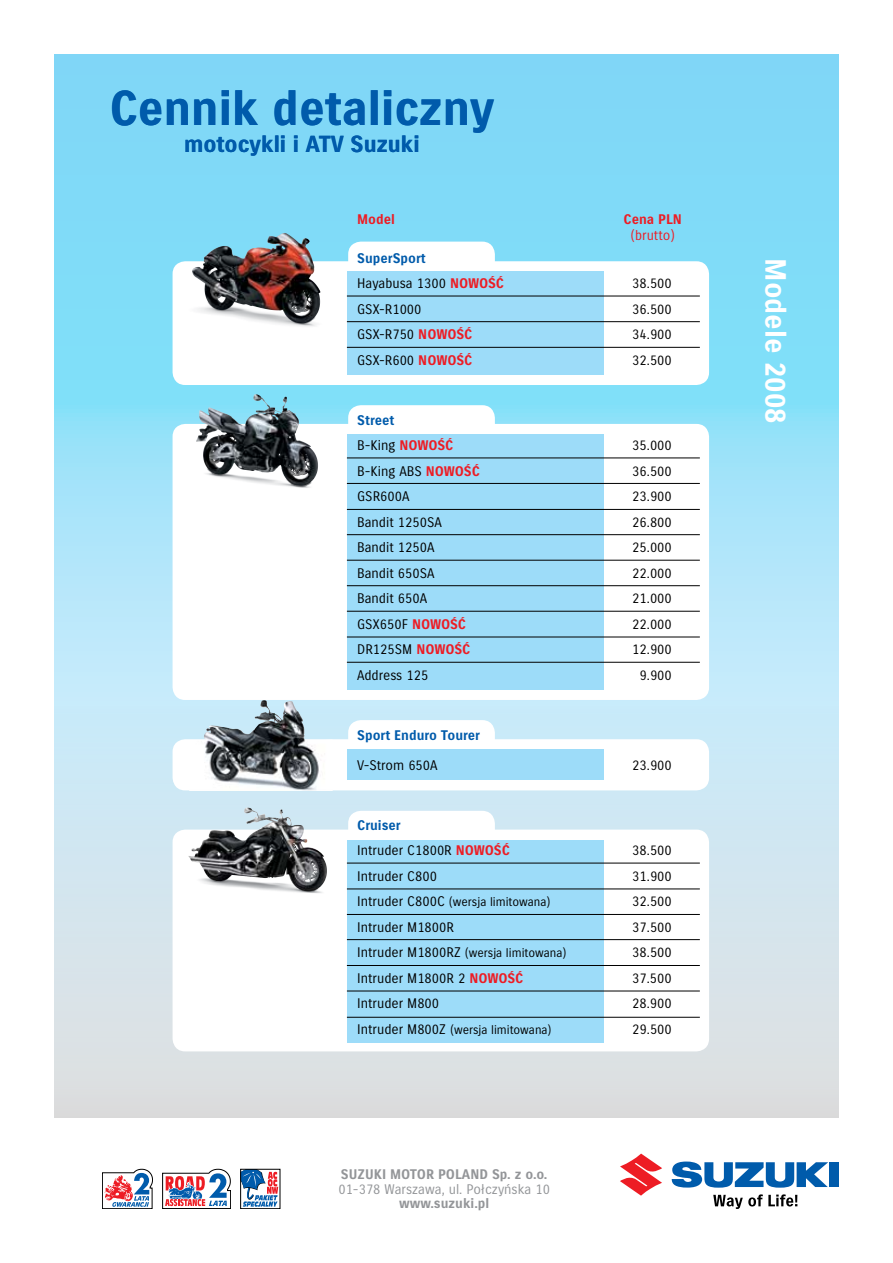
<style>
.page{position:relative;width:893px;height:1263px;background:#fff}
.page>*{position:absolute;margin:0;border:0;box-sizing:border-box;transform-origin:0 0}
.t1{font:700 47.25px "Suzuki CE";color:#005bab}
.t2{font:700 28.5px "Suzuki CE";color:#fff}
.t3{font:700 22.5px "Suzuki CE";color:#005bab}
.t4{font:13.5px/25.5px "Suzuki CE";color:#000}
.t5{font:700 13.5px "Suzuki CE";color:#939598}
.t6{font:700 13.5px/25.5px "Suzuki CE";color:#005bab}
.t7{font:13.5px "Suzuki CE";color:#939598}
.t8{font:700 13.5px "Suzuki CE";color:#ed1c24}
.t9{font:13.5px "Suzuki CE";color:#ed1c24}
.t10{font:12px "Suzuki CE";color:#000}
.s1{font-weight:700;color:#005bab}
.s2{font-weight:700;color:#ed1c24}
.s3{font-weight:400;color:#000}
.s4{color:#ed1c24}
.s5{font-size:13.5px}
</style>
<div class="page">
<svg style="left:54px;top:54px;width:785px;height:653px;background:#8ddcf6"></svg>
<div style="left:54px;top:707px;width:785px;height:410px;background:linear-gradient(to bottom,#c8eaf9,#dfdfe0)"></div>
<div style="left:173px;top:261px;width:536px;height:124px;background:#fff;border-radius:13px"></div>
<div style="left:173px;top:424px;width:536px;height:276px;background:#fff;border-radius:13px"></div>
<svg style="left:173px;top:739px;width:536px;height:51px"></svg>
<div style="left:173px;top:829px;width:536px;height:222px;background:#fff;border-radius:13px"></div>
<div style="left:348px;top:242px;width:147px;height:45px;background:#fff;border-radius:13px"></div>
<div style="left:348px;top:405px;width:147px;height:62px;background:#fff;border-radius:13px"></div>
<div style="left:348px;top:720px;width:147px;height:60px;background:#fff;border-radius:13px"></div>
<div style="left:348px;top:811px;width:147px;height:60px;background:#fff;border-radius:13px"></div>
<div style="left:347px;top:271px;width:257px;height:104px;background:#9ddcf9"></div>
<div style="left:347px;top:434px;width:257px;height:255px;background:#9ddcf9"></div>
<div style="left:347px;top:749px;width:257px;height:31px;background:#9ddcf9"></div>
<div style="left:347px;top:840px;width:257px;height:203px;background:#9ddcf9"></div>
<svg style="left:162px;top:1169px;width:69px;height:40px"></svg>
<svg style="left:102px;top:1169px;width:51px;height:40px"></svg>
<svg style="left:242px;top:1171px;width:36px;height:36px"></svg>
<div style="left:240px;top:1169px;width:40px;height:40px;border:1px solid #000"></div>
<img style="left:260px;top:700px;width:45px;height:41px">
<hr style="left:347px;top:296px;width:353px;height:1px;background:#000">
<hr style="left:347px;top:321px;width:353px;height:1px;background:#000">
<hr style="left:347px;top:347px;width:353px;height:1px;background:#000">
<hr style="left:347px;top:458px;width:353px;height:1px;background:#000">
<hr style="left:347px;top:483px;width:353px;height:1px;background:#000">
<hr style="left:347px;top:509px;width:353px;height:1px;background:#000">
<hr style="left:347px;top:534px;width:353px;height:1px;background:#000">
<hr style="left:347px;top:560px;width:353px;height:1px;background:#000">
<hr style="left:347px;top:585px;width:353px;height:1px;background:#000">
<hr style="left:347px;top:611px;width:353px;height:1px;background:#000">
<hr style="left:347px;top:637px;width:353px;height:1px;background:#000">
<hr style="left:347px;top:863px;width:353px;height:1px;background:#000">
<hr style="left:347px;top:888px;width:353px;height:1px;background:#000">
<hr style="left:347px;top:914px;width:353px;height:1px;background:#000">
<hr style="left:347px;top:939px;width:353px;height:1px;background:#000">
<svg style="left:620px;top:1153px;width:42px;height:43px"></svg>
<div style="left:830px;top:1162px;width:9px;height:25px;background:#005bab"></div>
<svg style="left:672px;top:1161px;width:156px;height:27px"></svg>
<svg style="left:713px;top:1194px;width:84px;height:15px"></svg>
<hr style="left:347px;top:965px;width:353px;height:1px;background:#000">
<hr style="left:347px;top:991px;width:353px;height:1px;background:#000">
<img style="left:275px;top:291px;width:46px;height:35px">
<img style="left:192px;top:267px;width:128px;height:56px">
<img style="left:196px;top:426px;width:122px;height:62px">
<img style="left:270px;top:397px;width:41px;height:71px">
<img style="left:202px;top:834px;width:125px;height:59px">
<img style="left:188px;top:816px;width:85px;height:65px">
<hr style="left:347px;top:662px;width:353px;height:1px;background:#000">
<hr style="left:347px;top:1017px;width:353px;height:1px;background:#000">
<h1 class="t1" style="left:109px;top:81px;width:386px">Cennik detaliczny</h1>
<h3 class="t3" style="left:184px;top:131px;width:237px">motocykli i ATV Suzuki</h3>
<p class="t8" style="left:357px;top:211px;width:39px">Model</p>
<p class="t8" style="left:624px;top:211px;width:60px">Cena PLN</p>
<p class="t9" style="left:630px;top:227px;width:46px">(brutto)</p>
<p class="t4" style="left:357px;top:245px;width:148px"><span class="s1">SuperSport<br></span>Hayabusa 1300 <span class="s2">NOWOŚĆ</span></p>
<p class="t4" style="left:632px;top:271px;width:41px">38.500</p>
<p class="t4" style="left:357px;top:296px;width:66px">GSX-R1000</p>
<p class="t4" style="left:632px;top:296px;width:41px">36.500</p>
<p class="t4" style="left:357px;top:322px;width:117px">GSX-R750 <span class="s2">NOWOŚĆ</span></p>
<p class="t4" style="left:632px;top:322px;width:41px">34.900</p>
<p class="t4" style="left:357px;top:347px;width:117px">GSX-R600 <span class="s2">NOWOŚĆ</span></p>
<p class="t4" style="left:632px;top:347px;width:41px">32.500</p>
<p class="t6" style="left:357px;top:407px;width:98px">Street<br><span class="s3">B-King</span> <span class="s4">NOWOŚĆ</span></p>
<p class="t4" style="left:632px;top:433px;width:41px">35.000</p>
<p class="t4" style="left:357px;top:458px;width:124px">B-King ABS <span class="s2">NOWOŚĆ</span></p>
<p class="t4" style="left:632px;top:458px;width:41px">36.500</p>
<p class="t4" style="left:357px;top:484px;width:54px">GSR600A</p>
<p class="t4" style="left:632px;top:484px;width:41px">23.900</p>
<p class="t4" style="left:357px;top:509px;width:86px">Bandit 1250SA</p>
<p class="t4" style="left:632px;top:509px;width:41px">26.800</p>
<p class="t4" style="left:357px;top:535px;width:79px">Bandit 1250A</p>
<p class="t4" style="left:632px;top:535px;width:41px">25.000</p>
<p class="t4" style="left:357px;top:560px;width:79px">Bandit 650SA</p>
<p class="t4" style="left:632px;top:560px;width:41px">22.000</p>
<p class="t4" style="left:357px;top:586px;width:72px">Bandit 650A</p>
<p class="t4" style="left:632px;top:586px;width:41px">21.000</p>
<p class="t4" style="left:357px;top:611px;width:110px">GSX650F <span class="s2">NOWOŚĆ</span></p>
<p class="t4" style="left:632px;top:611px;width:41px">22.000</p>
<p class="t4" style="left:357px;top:637px;width:115px">DR125SM <span class="s2">NOWOŚĆ</span></p>
<p class="t4" style="left:632px;top:637px;width:41px">12.900</p>
<p class="t4" style="left:357px;top:662px;width:73px">Address 125</p>
<p class="t4" style="left:640px;top:662px;width:34px">9.900</p>
<p class="t6" style="left:357px;top:722px;width:124px">Sport Enduro Tourer</p>
<p class="t4" style="left:357px;top:752px;width:82px">V-Strom 650A</p>
<p class="t4" style="left:632px;top:752px;width:41px">23.900</p>
<p class="t4" style="left:357px;top:812px;width:154px"><span class="s1">Cruiser<br></span>Intruder C1800R <span class="s2">NOWOŚĆ</span></p>
<p class="t4" style="left:632px;top:838px;width:41px">38.500</p>
<p class="t4" style="left:357px;top:863px;width:81px">Intruder C800</p>
<p class="t4" style="left:632px;top:863px;width:41px">31.900</p>
<p class="t10" style="left:357px;top:895px;width:195px"><span class="s5">Intruder C800C</span> (wersja limitowana)</p>
<p class="t4" style="left:632px;top:889px;width:41px">32.500</p>
<p class="t4" style="left:357px;top:914px;width:98px">Intruder M1800R</p>
<p class="t4" style="left:632px;top:914px;width:41px">37.500</p>
<p class="t10" style="left:357px;top:946px;width:211px"><span class="s5">Intruder M1800RZ</span> (wersja limitowana)</p>
<p class="t4" style="left:632px;top:940px;width:41px">38.500</p>
<p class="t4" style="left:357px;top:965px;width:168px">Intruder M1800R 2 <span class="s2">NOWOŚĆ</span></p>
<p class="t4" style="left:632px;top:965px;width:41px">37.500</p>
<p class="t4" style="left:357px;top:991px;width:84px">Intruder M800</p>
<p class="t4" style="left:632px;top:991px;width:41px">28.900</p>
<p class="t10" style="left:357px;top:1023px;width:196px"><span class="s5">Intruder M800Z</span> (wersja limitowana)</p>
<p class="t4" style="left:632px;top:1016px;width:41px">29.500</p>
<p class="t5" style="left:341px;top:1166px;width:208px">SUZUKI MOTOR POLAND Sp. z o.o.</p>
<p class="t7" style="left:338px;top:1181px;width:213px">01-378 Warszawa, ul. Połczyńska 10</p>
<p class="t5" style="left:399px;top:1196px;width:92px">www.suzuki.pl</p>
<h2 class="t2" style="left:792px;top:258px;width:167px;rotate:90deg">Modele 2008</h2>
</div>
